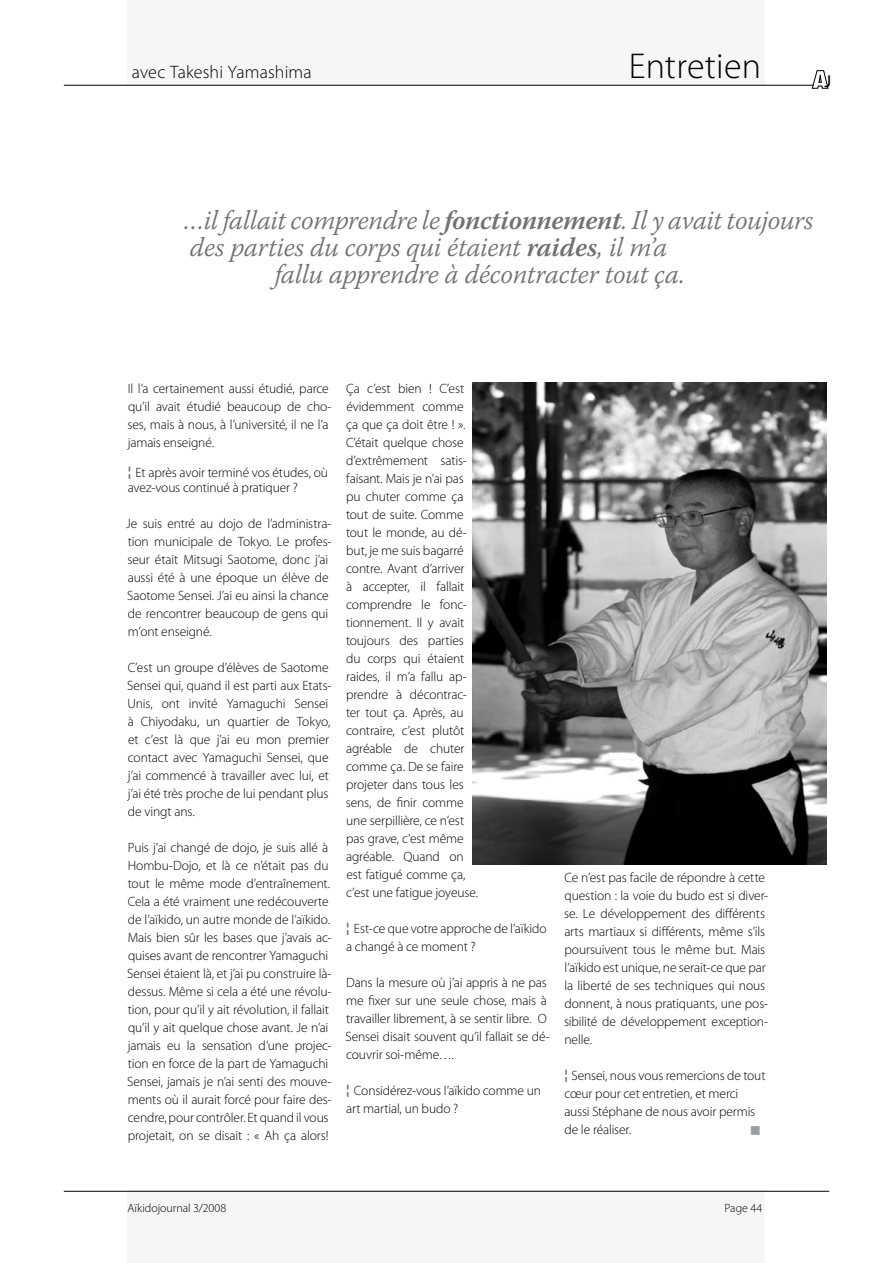
<style>
.page{position:relative;width:893px;height:1263px;background:#fff}
.page>*{position:absolute;margin:0;border:0;box-sizing:border-box;transform-origin:0 0}
.t1{font:300 36px "Myriad Pro";letter-spacing:.005em;color:#000}
.t2{font:italic 300 27px "Warnock Pro";letter-spacing:-.02em;color:#707173}
.t3{font:300 18px "Myriad Pro";letter-spacing:.01em;color:#000}
.t4{font:17.25px "Myriad Pro";color:#000;scale:1.06 1}
.t5{font:15px "Wingdings";color:#9c9d9f}
.t6{font:300 13.5px/18px "Myriad Pro";letter-spacing:-.01em;color:#000}
.t7{font:300 12px "Myriad Pro";color:#000}
.s1{font-weight:600}
.s2{font-family:"Lucida Sans Typewriter";font-weight:700;color:#707173}
</style>
<div class="page">
<div style="left:128px;top:0;width:637px;height:85px;background:#f6f6f6"></div>
<div style="left:128px;top:1191px;width:637px;height:72px;background:#f6f6f6"></div>
<hr style="left:64px;top:85px;width:765px;height:1px;background:#000">
<hr style="left:64px;top:1191px;width:765px;height:1px;background:#000">
<svg style="left:812px;top:71px;width:16px;height:17px"></svg>
<img style="left:472px;top:383px;width:355px;height:481px">
<h3 class="t3" style="left:132px;top:61px;width:181px">avec Takeshi Yamashima</h3>
<h1 class="t1" style="left:629px;top:44px;width:134px">Entretien</h1>
<p class="t4" style="left:824px;top:70px;width:8px">J</p>
<h2 class="t2" style="left:184px;top:204px;width:631px">…il fallait comprendre le <span class="s1">fonctionnement</span>. Il y avait toujours</h2>
<h2 class="t2" style="left:190px;top:231px;width:479px">des parties du corps qui étaient <span class="s1">raides</span>, il m’a</h2>
<h2 class="t2" style="left:275px;top:258px;width:412px">fallu apprendre à décontracter tout ça.</h2>
<p class="t6" style="left:128px;top:379px;width:206px">Il l’a certainement aussi étudié, parce qu’il avait étudié beaucoup de cho&shy;ses, mais à nous, à l’université, il ne l’a jamais enseigné.</p>
<p class="t6" style="left:126px;top:465px;width:204px;line-height:15px"><span class="s2">¦</span>Et après avoir terminé vos études, où avez-vous continué à pratiquer ?</p>
<p class="t6" style="left:126px;top:514px;width:207px">Je suis entré au dojo de l’administra&shy;tion municipale de Tokyo. Le profes&shy;seur était Mitsugi Saotome, donc j’ai aussi été à une époque un élève de Saotome Sensei. J’ai eu ainsi la chance de rencontrer beaucoup de gens qui m’ont enseigné.</p>
<p class="t6" style="left:127px;top:658px;width:206px">C’est un groupe d’élèves de Saotome Sensei qui, quand il est parti aux Etats-Unis, ont invité Yamaguchi Sensei à Chiyodaku, un quartier de Tokyo, et c’est là que j’ai eu mon premier contact avec Yamaguchi Sensei, que j’ai commencé à travailler avec lui, et j’ai été très proche de lui pendant plus de vingt ans.</p>
<p class="t6" style="left:127px;top:838px;width:206px">Puis j’ai changé de dojo, je suis allé à Hombu-Dojo, et là ce n’était pas du tout le même mode d’entraînement.<br>Cela a été vraiment une redécouverte de l’aïkido, un autre monde de l’aïkido.<br>Mais bien sûr les bases que j’avais ac&shy;quises avant de rencontrer Yamaguchi Sensei étaient là, et j’ai pu construire là&shy;dessus. Même si cela a été une révolu&shy;tion, pour qu’il y ait révolution, il fallait qu’il y ait quelque chose avant. Je n’ai jamais eu la sensation d’une projec&shy;tion en force de la part de Yamaguchi Sensei, jamais je n’ai senti des mouve&shy;ments où il aurait forcé pour faire des&shy;cendre, pour contrôler. Et quand il vous projetait, on se disait : « Ah ça alors!</p>
<p class="t6" style="left:346px;top:379px;width:134px">Ça c’est bien ! C’est évidemment comme ça que ça doit être ! ».<br>C’était quelque chose d’extrêmement satis&shy;faisant. Mais je n’ai pas pu chuter comme ça tout de suite. Comme tout le monde, au dé&shy;but, je me suis bagarré contre. Avant d’arriver<br>à accepter, il fallait comprendre le fonc&shy;tionnement. Il y avait toujours des parties du corps qui étaient raides, il m’a fallu ap&shy;prendre à décontrac&shy;ter tout ça. Après, au contraire, c’est plutôt agréable de chuter comme ça. De se faire projeter dans tous les sens, de finir comme une serpillière, ce n’est pas grave, c’est même agréable. Quand on est fatigué comme ça, c’est une fatigue joyeuse.</p>
<p class="t6" style="left:344px;top:919px;width:204px"><span class="s2">¦</span>Est-ce que votre approche de l’aïkido a changé à ce moment ?</p>
<p class="t6" style="left:345px;top:973px;width:206px">Dans la mesure où j’ai appris à ne pas me fixer sur une seule chose, mais à travailler librement, à se sentir libre. O Sensei disait souvent qu’il fallait se dé&shy;couvrir soi-même….</p>
<p class="t6" style="left:344px;top:1081px;width:199px"><span class="s2">¦</span>Considérez-vous l’aïkido comme un art martial, un budo ?</p>
<p class="t6" style="left:564px;top:869px;width:206px">Ce n’est pas facile de répondre à cette question : la voie du budo est si diver&shy;se. Le développement des différents arts martiaux si différents, même s’ils poursuivent tous le même but. Mais l’aïkido est unique, ne serait-ce que par la liberté de ses techniques qui nous donnent, à nous pratiquants, une pos&shy;sibilité de développement exception&shy;nelle.</p>
<p class="t6" style="left:562px;top:1067px;width:205px"><span class="s2">¦</span>Sensei, nous vous remercions de tout cœur pour cet entretien, et merci<br>aussi Stéphane de nous avoir permis de le réaliser.</p>
<p class="t5" style="left:750px;top:1123px;width:13px">■</p>
<p class="t7" style="left:128px;top:1201px;width:100px">Aïkidojournal 3/2008</p>
<p class="t7" style="left:724px;top:1201px;width:40px">Page 44</p>
</div>
